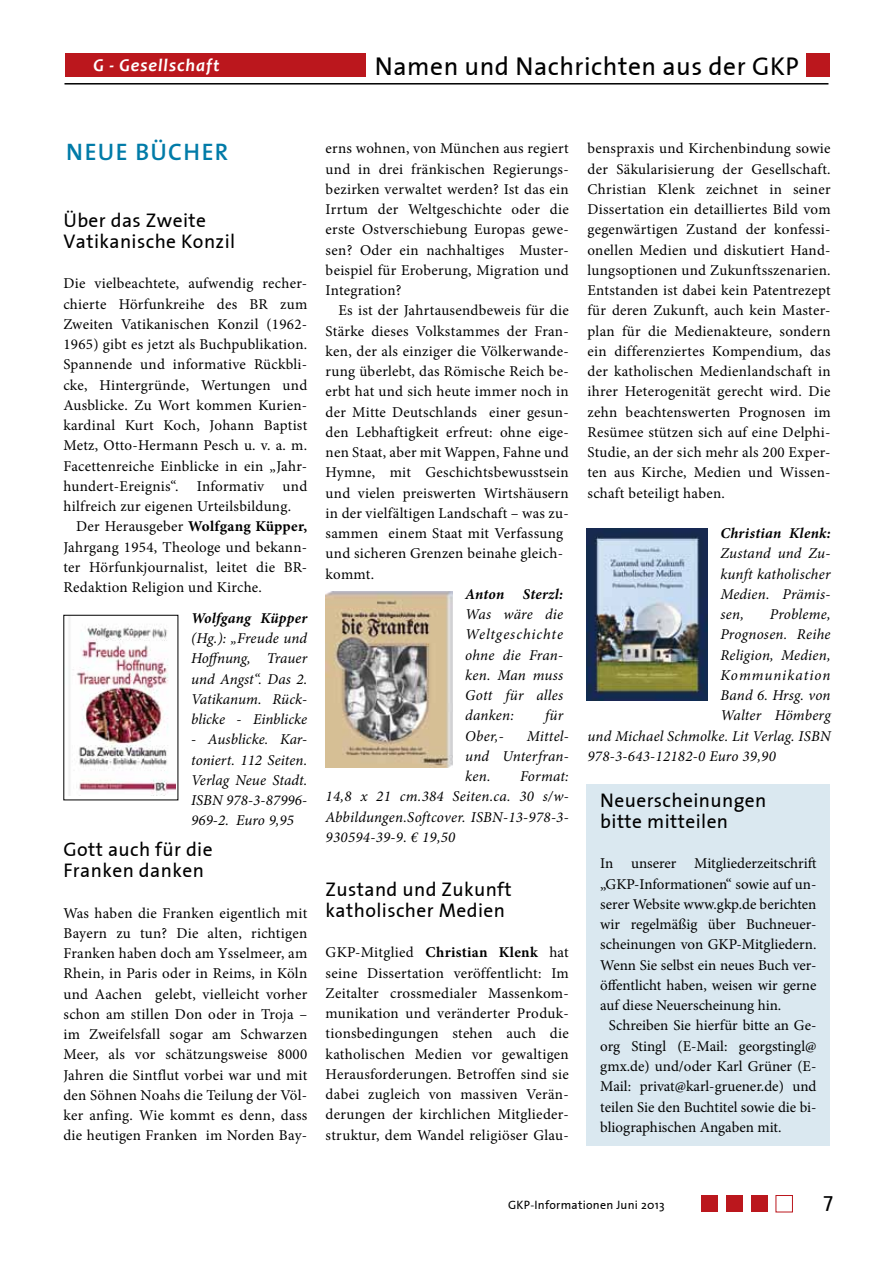
<style>
.page{position:relative;width:893px;height:1263px;background:#fff}
.page>*{position:absolute;margin:0;border:0;box-sizing:border-box;transform-origin:0 0}
.t1{font:25.5px "The Sans Plain";letter-spacing:.02em;color:#000}
.t2{font:600 24px "The Sans";letter-spacing:.06em;color:#007ba8}
.t3{font:21px "The Sans Plain";color:#000}
.t4{font:19.5px/21px "The Sans Plain";letter-spacing:.02em;color:#000}
.t5{font:italic 700 18px "Candara";letter-spacing:.05em;color:#fff}
.t6{font:15px/20.2px "Minion Pro";letter-spacing:.015em;color:#000;text-align:justify}
.t7{font:italic 15px/20.2px "Minion Pro";letter-spacing:.01em;color:#000;text-align:justify}
.t8{font:italic 700 15px "Minion Pro";letter-spacing:.015em;color:#000}
.t9{font:15px "Minion Pro";letter-spacing:-.005em;color:#000}
.t10{font:italic 15px "Minion Pro";letter-spacing:.065em;color:#000}
.t11{font:12px "The Sans Plain";letter-spacing:.02em;color:#000}
.s1{font-weight:700}
</style>
<div class="page">
<hr style="left:64px;top:83px;width:764px;height:2px;background:#000">
<div style="left:65px;top:53px;width:764px;height:24px;background:#bb171d"></div>
<div style="left:366px;top:45px;width:440px;height:32px;background:#fff"></div>
<div style="left:702px;top:1195px;width:16px;height:16px;background:#bb171d"></div>
<div style="left:751px;top:1195px;width:17px;height:16px;background:#bb171d"></div>
<div style="left:726px;top:1195px;width:17px;height:16px;background:#bb171d"></div>
<div style="left:775px;top:1195px;width:18px;height:17px;border:1px solid #bb171d"></div>
<img style="left:68px;top:617px;width:107px;height:178px">
<img style="left:326px;top:591px;width:127px;height:176px">
<div style="left:587px;top:784px;width:243px;height:361px;background:#dae8f0"></div>
<img style="left:587px;top:528px;width:121px;height:172px">
<p class="t5" style="left:93px;top:53px;width:128px">G - Gesellschaft</p>
<h1 class="t1" style="left:375px;top:45px;width:425px">Namen und Nachrichten aus der GKP</h1>
<h2 class="t2" style="left:66px;top:132px;width:164px">NEUE BÜCHER</h2>
<h3 class="t4" style="left:63px;top:209px;width:173px">Über das Zweite<br>Vatikanische Konzil</h3>
<p class="t6" style="left:63px;top:273px;width:245px">Die vielbeachtete, aufwendig recher&shy;chierte Hörfunkreihe des BR zum Zweiten Vatikanischen Konzil (1962- 1965) gibt es jetzt als Buchpublikation.<br>Spannende und informative Rückbli&shy;cke, Hintergründe, Wertungen und Ausblicke. Zu Wort kommen Kurien&shy;kardinal Kurt Koch, Johann Baptist Metz, Otto-Hermann Pesch u. v. a. m.<br>Facettenreiche Einblicke in ein „Jahr&shy;hundert-Ereignis“. Informativ und hilfreich zur eigenen Urteilsbildung.</p>
<p class="t6" style="left:63px;top:516px;width:245px;text-indent:13px">Der Herausgeber <span class="s1">Wolfgang Küpper, </span>Jahrgang 1954, Theologe und bekann&shy;ter Hörfunkjournalist, leitet die BR-Redaktion Religion und Kirche.</p>
<p class="t8" style="left:191px;top:607px;width:118px">Wolfgang Küpper</p>
<p class="t7" style="left:191px;top:628px;width:118px">(Hg.): „Freude und Hoffnung, Trauer und Angst“. Das 2.<br>Vatikanum. Rück&shy;blicke - Einblicke</p>
<p class="t7" style="left:191px;top:729px;width:118px">- Ausblicke. Kar&shy;toniert. 112 Seiten.<br>Verlag Neue Stadt.<br>ISBN 978-3-87996- 969-2. Euro 9,95</p>
<h3 class="t4" style="left:63px;top:838px;width:151px">Gott auch für die<br>Franken danken</h3>
<p class="t6" style="left:63px;top:903px;width:245px">Was haben die Franken eigentlich mit Bayern zu tun? Die alten, richtigen Franken haben doch am Ysselmeer, am Rhein, in Paris oder in Reims, in Köln und Aachen gelebt, vielleicht vorher schon am stillen Don oder in Troja – im Zweifelsfall sogar am Schwarzen Meer, als vor schätzungsweise 8000<br>Jahren die Sintflut vorbei war und mit den Söhnen Noahs die Teilung der Völ&shy;ker anfing. Wie kommt es denn, dass die heutigen Franken im Norden Bay-</p>
<p class="t6" style="left:326px;top:139px;width:245px">erns wohnen, von München aus regiert und in drei fränkischen Regierungs&shy;bezirken verwaltet werden? Ist das ein Irrtum der Weltgeschichte oder die erste Ostverschiebung Europas gewe&shy;sen? Oder ein nachhaltiges Muster&shy;beispiel für Eroberung, Migration und Integration?</p>
<p class="t6" style="left:326px;top:301px;width:245px;text-align:left;text-indent:13px">Es ist der Jahrtausendbeweis für die Stärke dieses Volkstammes der Fran&shy;ken, der als einziger die Völkerwande&shy;rung überlebt, das Römische Reich be&shy;erbt hat und sich heute immer noch in der Mitte Deutschlands einer gesun&shy;den Lebhaftigkeit erfreut: ohne eige&shy;nen Staat, aber mit Wappen, Fahne und Hymne, mit Geschichtsbewusstsein und vielen preiswerten Wirtshäusern in der vielfältigen Landschaft – was zu&shy;sammen einem Staat mit Verfassung und sicheren Grenzen beinahe gleich&shy;kommt.</p>
<p class="t8" style="left:465px;top:583px;width:99px">Anton Sterzl:</p>
<p class="t7" style="left:465px;top:604px;width:99px">Was wäre die Weltgeschichte ohne die Fran&shy;ken. Man muss Gott für alles danken:</p>
<p class="t7" style="left:545px;top:705px;width:20px">für</p>
<p class="t7" style="left:465px;top:726px;width:105px;text-indent:61px">Mittel&shy;und Unterfran&shy;ken.</p>
<p class="t7" style="left:465px;top:726px;width:40px">Ober,-</p>
<p class="t7" style="left:326px;top:766px;width:245px;text-indent:195px">Format:<br>14,8 x 21 cm.384 Seiten.ca. 30 s/w-Abbildungen.Softcover. ISBN-13-978-3- 930594-39-9. € 19,50</p>
<h3 class="t4" style="left:326px;top:878px;width:188px">Zustand und Zukunft katholischer Medien</h3>
<p class="t6" style="left:326px;top:943px;width:245px">GKP-Mitglied <span class="s1">Christian Klenk</span> hat seine Dissertation veröffentlicht: Im Zeitalter crossmedialer Massenkom&shy;munikation und veränderter Produk&shy;tionsbedingungen stehen auch die katholischen Medien vor gewaltigen Herausforderungen. Betroffen sind sie dabei zugleich von massiven Verän&shy;derungen der kirchlichen Mitglieder&shy;struktur, dem Wandel religiöser Glau-</p>
<p class="t6" style="left:587px;top:139px;width:245px">benspraxis und Kirchenbindung sowie der Säkularisierung der Gesellschaft.<br>Christian Klenk zeichnet in seiner Dissertation ein detailliertes Bild vom gegenwärtigen Zustand der konfessi&shy;onellen Medien und diskutiert Hand&shy;lungsoptionen und Zukunftsszenarien.<br>Entstanden ist dabei kein Patentrezept für deren Zukunft, auch kein Master&shy;plan für die Medienakteure, sondern ein differenziertes Kompendium, das der katholischen Medienlandschaft in ihrer Heterogenität gerecht wird. Die zehn beachtenswerten Prognosen im Resümee stützen sich auf eine Delphi-Studie, an der sich mehr als 200 Exper&shy;ten aus Kirche, Medien und Wissen&shy;schaft beteiligt haben.</p>
<p class="t8" style="left:720px;top:523px;width:112px">Christian Klenk:</p>
<p class="t7" style="left:720px;top:543px;width:112px">Zustand und Zu&shy;kunft katholischer Medien. Prämis&shy;sen,</p>
<p class="t7" style="left:770px;top:604px;width:62px">Probleme,</p>
<p class="t7" style="left:720px;top:624px;width:112px">Prognosen. Reihe</p>
<p class="t7" style="left:720px;top:645px;width:112px">Religion, Medien,</p>
<p class="t10" style="left:720px;top:665px;width:112px">Kommunikation</p>
<p class="t7" style="left:720px;top:685px;width:112px">Band 6. Hrsg. von</p>
<p class="t7" style="left:720px;top:705px;width:112px">Walter Hömberg</p>
<p class="t7" style="left:587px;top:726px;width:245px">und Michael Schmolke. Lit Verlag. ISBN</p>
<p class="t7" style="left:587px;top:746px;width:190px">978-3-643-12182-0 Euro 39,90</p>
<h3 class="t4" style="left:600px;top:789px;width:168px">Neuerscheinungen bitte mitteilen</h3>
<p class="t6" style="left:600px;top:854px;width:218px">In unserer Mitgliederzeitschrift</p>
<p class="t6" style="left:600px;top:874px;width:218px">„GKP-Informationen“ sowie auf un-</p>
<p class="t6" style="left:600px;top:894px;width:218px">serer Website www.gkp.de berichten</p>
<p class="t6" style="left:600px;top:914px;width:218px">wir regelmäßig über Buchneuer-</p>
<p class="t6" style="left:600px;top:935px;width:218px">scheinungen von GKP-Mitgliedern.</p>
<p class="t6" style="left:600px;top:955px;width:218px">Wenn Sie selbst ein neues Buch ver-</p>
<p class="t6" style="left:600px;top:975px;width:218px">öffentlicht haben, weisen wir gerne</p>
<p class="t6" style="left:600px;top:995px;width:183px">auf diese Neuerscheinung hin.</p>
<p class="t6" style="left:609px;top:1016px;width:209px">Schreiben Sie hierfür bitte an Ge-</p>
<p class="t9" style="left:600px;top:1036px;width:218px">org Stingl (E-Mail: georgstingl@</p>
<p class="t6" style="left:600px;top:1056px;width:218px">gmx.de) und/oder Karl Grüner (E-</p>
<p class="t6" style="left:600px;top:1076px;width:218px">Mail: privat@karl-gruener.de) und</p>
<p class="t6" style="left:600px;top:1097px;width:218px">teilen Sie den Buchtitel sowie die bi-</p>
<p class="t6" style="left:600px;top:1117px;width:183px">bliographischen Angaben mit.</p>
<p class="t11" style="left:508px;top:1195px;width:158px">GKP-Informationen Juni 2013</p>
<h3 class="t3" style="left:824px;top:1182px;width:11px">7</h3>
</div>
